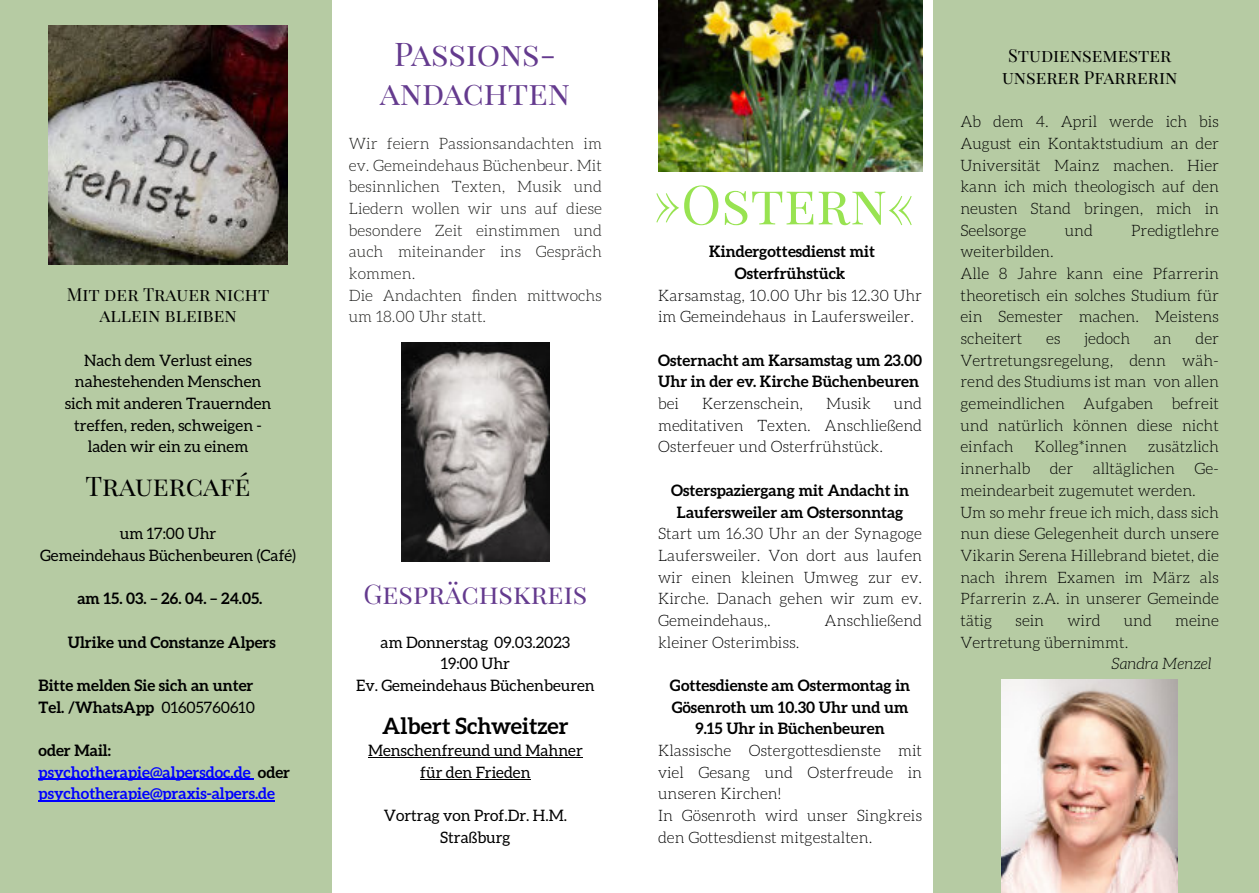
<style>
.page{position:relative;width:1259px;height:893px;background:#fff}
.page>*{position:absolute;margin:0;border:0;box-sizing:border-box;transform-origin:0 0}
.t1{font:54px "Playfair Display SC";color:#98e351}
.t2{font:32.7px/39.2px "Playfair Display SC";color:#643a8e;text-align:center}
.t3{font:27px "Playfair Display SC";color:#643a8e}
.t4{font:27px "Playfair Display SC";color:#000}
.t5{font:700 22.5px "Aleo";color:#000}
.t6{font:18px/21.8px "Playfair Display SC";color:#000;text-align:center}
.t7{font:300 15.75px/21.8px "Aleo";color:#000}
.t8{font:700 15.75px/21.8px "Aleo";color:#000;text-align:center}
.t9{font:15.75px/21.8px "Aleo";color:#000;text-align:center}
.t10{font:300 15.75px/21.8px "Aleo";color:#1d1d1b}
.t11{font:700 15.75px/21.8px "Aleo";color:#00f}
.t12{font:italic 300 15.75px "Aleo";color:#000}
.s1{font-weight:400}
.s2{color:#000}
</style>
<div class="page">
<div style="left:933px;top:0;width:326px;height:893px;background:#b6cba3"></div>
<div style="left:0;top:0;width:332px;height:893px;background:#b6cba3"></div>
<img style="left:658px;top:0;width:264px;height:171px">
<hr style="left:368px;top:757px;width:215px;height:1px;background:#000">
<hr style="left:420px;top:779px;width:110px;height:1px;background:#000">
<img style="left:1001px;top:679px;width:176px;height:214px">
<hr style="left:39px;top:779px;width:215px;height:1px;background:#00f">
<hr style="left:39px;top:800px;width:236px;height:2px;background:#00f">
<img style="left:49px;top:25px;width:239px;height:239px">
<img style="left:401px;top:343px;width:148px;height:219px">
<p class="t6" style="left:67px;top:282px;width:204px">Mit der Trauer nicht allein bleiben</p>
<p class="t9" style="left:65px;top:350px;width:208px">Nach dem Verlust eines nahestehenden Menschen sich mit anderen Trauernden treffen, reden, schweigen - laden wir ein zu einem</p>
<h3 class="t4" style="left:86px;top:467px;width:167px">Trauercafé</h3>
<p class="t9" style="left:40px;top:523px;width:257px">um 17:00 Uhr<br>Gemeindehaus Büchenbeuren (Café)</p>
<p class="t8" style="left:77px;top:589px;width:186px">am 15. 03. – 26. 04. – 24.05.</p>
<p class="t8" style="left:68px;top:632px;width:209px">Ulrike und Constanze Alpers</p>
<p class="t8" style="left:39px;top:675px;width:218px;text-align:left">Bitte melden Sie sich an unter<br>Tel. /WhatsApp <span class="s1">01605760610</span></p>
<p class="t11" style="left:39px;top:740px;width:253px"><span class="s2">oder Mail: </span>psychotherapie@alpersdoc.de <span class="s2">oder </span>psychotherapie@praxis-alpers.de</p>
<h2 class="t2" style="left:380px;top:33px;width:192px">Passions&shy;andachten</h2>
<p class="t10" style="left:349px;top:133px;width:254px">Wir feiern Passionsandachten im ev. Gemeindehaus Büchenbeur. Mit besinnlichen Texten, Musik und<br>Liedern wollen wir uns auf diese besondere Zeit einstimmen und auch miteinander ins Gespräch kommen.<br>Die Andachten finden mittwochs um 18.00 Uhr statt.</p>
<h3 class="t3" style="left:363px;top:575px;width:225px">Gesprächskreis</h3>
<p class="t9" style="left:356px;top:632px;width:240px">am Donnerstag 09.03.2023<br>19:00 Uhr<br>Ev. Gemeindehaus Büchenbeuren</p>
<h3 class="t5" style="left:382px;top:716px;width:188px">Albert Schweitzer</h3>
<p class="t9" style="left:368px;top:740px;width:216px">Menschenfreund und Mahner für den Frieden</p>
<p class="t9" style="left:384px;top:805px;width:185px">Vortrag von Prof.Dr. H.M.<br>Straßburg</p>
<h1 class="t1" style="left:653px;top:166px;width:263px">»Ostern«</h1>
<p class="t8" style="left:709px;top:242px;width:167px">Kindergottesdienst mit<br>Osterfrühstück</p>
<p class="t7" style="left:658px;top:285px;width:265px">Karsamstag, 10.00 Uhr bis 12.30 Uhr im Gemeindehaus in Laufersweiler.</p>
<p class="t8" style="left:658px;top:350px;width:265px;text-align:left">Osternacht am Karsamstag um 23.00<br>Uhr in der ev. Kirche Büchenbeuren</p>
<p class="t7" style="left:658px;top:393px;width:22px">bei</p>
<p class="t7" style="left:702px;top:393px;width:103px">Kerzenschein,</p>
<p class="t7" style="left:826px;top:393px;width:46px">Musik</p>
<p class="t7" style="left:658px;top:393px;width:265px;text-align:justify;text-indent:236px">und meditativen Texten. Anschließend Osterfeuer und Osterfrühstück.</p>
<p class="t8" style="left:671px;top:480px;width:239px">Osterspaziergang mit Andacht in<br>Laufersweiler am Ostersonntag</p>
<p class="t7" style="left:658px;top:523px;width:265px;text-align:justify">Start um 16.30 Uhr an der Synagoge Laufersweiler. Von dort aus laufen wir einen kleinen Umweg zur ev.<br>Kirche. Danach gehen wir zum ev.<br>Gemeindehaus,.</p>
<p class="t7" style="left:824px;top:610px;width:99px">Anschließend</p>
<p class="t7" style="left:658px;top:632px;width:143px">kleiner Osterimbiss.</p>
<p class="t8" style="left:670px;top:675px;width:242px">Gottesdienste am Ostermontag in<br>Gösenroth um 10.30 Uhr und um<br>9.15 Uhr in Büchenbeuren</p>
<p class="t7" style="left:658px;top:740px;width:265px">Klassische Ostergottesdienste mit viel Gesang und Osterfreude in unseren Kirchen!<br>In Gösenroth wird unser Singkreis den Gottesdienst mitgestalten.</p>
<p class="t6" style="left:1002px;top:44px;width:177px">Studiensemester unserer Pfarrerin</p>
<p class="t7" style="left:960px;top:111px;width:260px;text-align:justify">Ab dem 4. April werde ich bis August ein Kontaktstudium an der Universität Mainz machen. Hier kann ich mich theologisch auf den neusten Stand bringen, mich in Seelsorge</p>
<p class="t7" style="left:1064px;top:220px;width:30px">und</p>
<p class="t7" style="left:1131px;top:220px;width:89px">Predigtlehre</p>
<p class="t7" style="left:960px;top:242px;width:260px">weiterbilden.<br>Alle 8 Jahre kann eine Pfarrerin theoretisch ein solches Studium für ein Semester machen. Meistens scheitert</p>
<p class="t7" style="left:960px;top:328px;width:260px;text-align:justify;text-indent:235px">der Vertretungsregelung, denn wäh&shy;rend des Studiums ist man von allen gemeindlichen Aufgaben befreit und natürlich können diese nicht einfach</p>
<p class="t7" style="left:1046px;top:328px;width:16px">es</p>
<p class="t7" style="left:1084px;top:328px;width:48px">jedoch</p>
<p class="t7" style="left:1154px;top:328px;width:19px">an</p>
<p class="t7" style="left:1034px;top:437px;width:94px">Kolleg*innen</p>
<p class="t7" style="left:960px;top:437px;width:260px;text-indent:187px">zusätzlich innerhalb der alltäglichen Ge&shy;meindearbeit zugemutet werden.<br>Um so mehr freue ich mich, dass sich nun diese Gelegenheit durch unsere<br>Vikarin Serena Hillebrand bietet, die nach ihrem Examen im März als<br>Pfarrerin z.A. in unserer Gemeinde tätig</p>
<p class="t7" style="left:1015px;top:610px;width:30px">sein</p>
<p class="t7" style="left:1067px;top:610px;width:35px">wird</p>
<p class="t7" style="left:1123px;top:610px;width:30px">und</p>
<p class="t7" style="left:1175px;top:610px;width:45px">meine</p>
<p class="t7" style="left:960px;top:632px;width:169px">Vertretung übernimmt.</p>
<p class="t12" style="left:1111px;top:657px;width:101px">Sandra Menzel</p>
</div>
